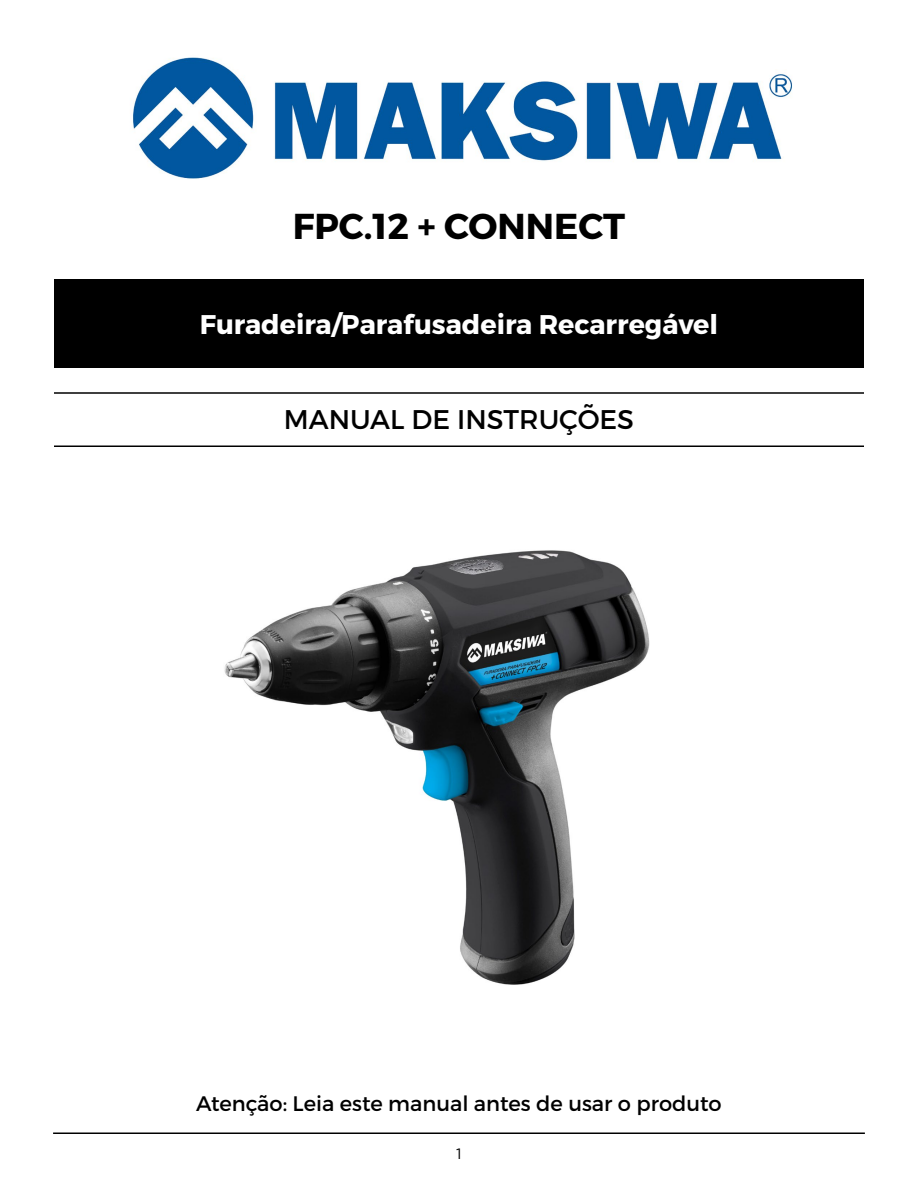
<style>
.page{position:relative;width:918px;height:1188px;background:#fff}
.page>*{position:absolute;margin:0;border:0;box-sizing:border-box;transform-origin:0 0}
.t1{font:700 36px "Montserrat";color:#000}
.t2{font:700 27px "Montserrat";color:#fff}
.t3{font:27px "Montserrat";color:#000}
.t4{font:21px "Montserrat";color:#000}
.t5{font:15px "Gotham";color:#000}
</style>
<div class="page">
<hr style="left:53px;top:1132px;width:812px;height:2px;background:#000">
<div style="left:54px;top:280px;width:810px;height:88px;background:#000"></div>
<img style="left:133px;top:57px;width:660px;height:122px">
<img style="left:224px;top:550px;width:426px;height:435px">
<hr style="left:54px;top:392px;width:810px;height:2px;background:#000">
<hr style="left:54px;top:446px;width:810px;height:1px;background:#000">
<h1 class="t1" style="left:293px;top:204px;width:334px">FPC.12 + CONNECT</h1>
<p class="t2" style="left:200px;top:308px;width:520px">Furadeira/Parafusadeira Recarregável</p>
<p class="t3" style="left:284px;top:402px;width:352px">MANUAL DE INSTRUÇÕES</p>
<p class="t4" style="left:196px;top:1090px;width:527px">Atenção: Leia este manual antes de usar o produto</p>
<p class="t5" style="left:456px;top:1144px;width:7px">1</p>
</div>
